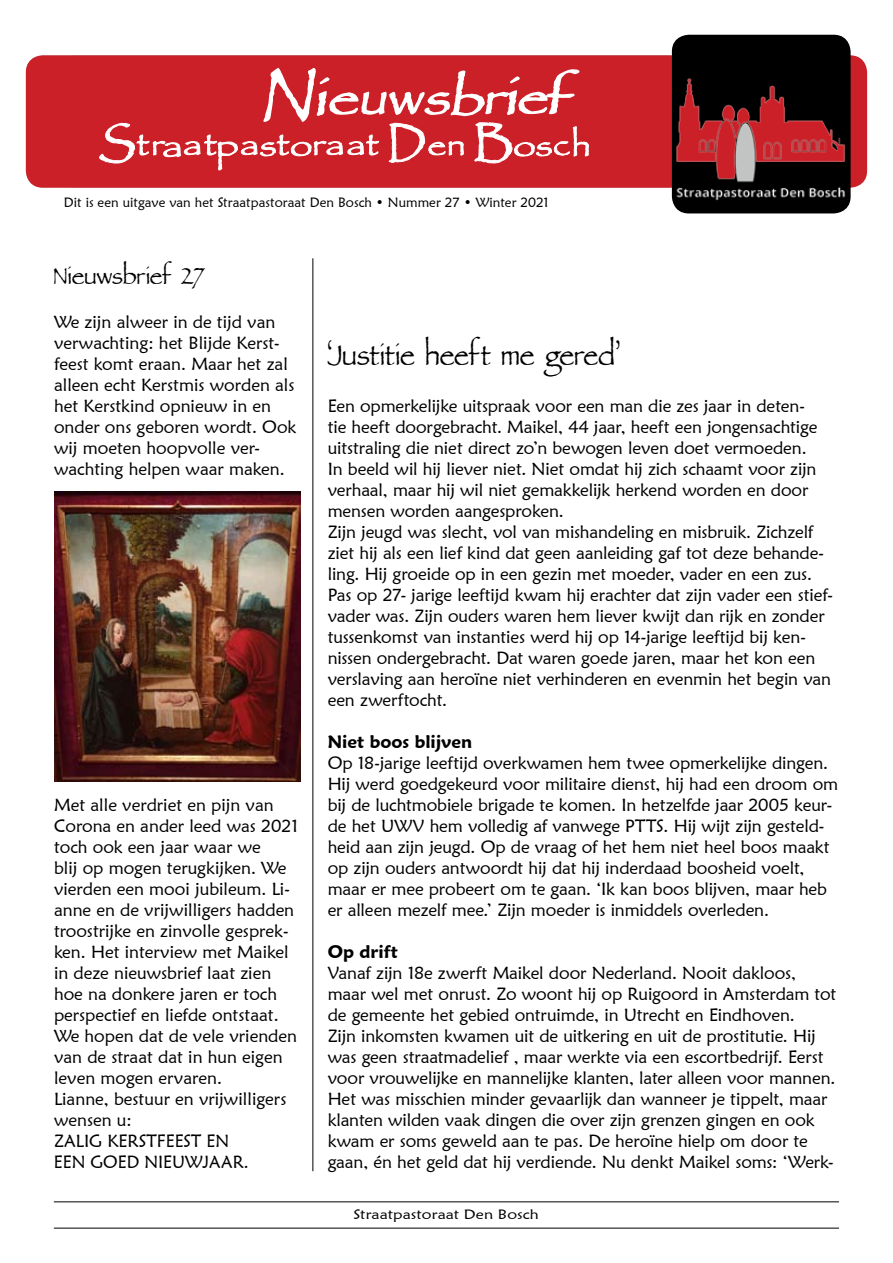
<style>
.page{position:relative;width:893px;height:1263px;background:#fff}
.page>*{position:absolute;margin:0;border:0;box-sizing:border-box;transform-origin:0 0}
.t1{font:italic 72px "Parchment MF";color:#fff;scale:1.25 1}
.t2{font:46.5px "Parchment MF";letter-spacing:-.005em;color:#000;scale:.96 1}
.t3{font:44.1px "Parchment MF";color:#fff;scale:1.21 1}
.t4{font:37.5px "Parchment MF";color:#000}
.t5{font:17.7px/21px "Maiandra GD";letter-spacing:-.005em;color:#000}
.t6{font:600 17.7px "Maiandra GD";color:#000}
.t7{font:13.5px "Maiandra GD";letter-spacing:.005em;color:#000}
.t8{font:13.5px "Maiandra GD";letter-spacing:.005em;color:#000;scale:1.2 1}
.s1{font-size:125.1px}
.s2{font-size:79.2px}
.s3{font-size:90px}
.s4{font-size:48.3px}
.s5{font-size:47.1px}
.s6{font-size:47.25px}
.s7{font-size:46.2px}
.s8{font-size:45.3px}
.s9{font-size:47.85px}
</style>
<div class="page">
<hr style="left:54px;top:1201px;width:785px;height:1px;background:#000">
<hr style="left:54px;top:1228px;width:785px;height:1px;background:#000">
<hr style="left:312px;top:258px;width:1px;height:913px;background:#000">
<div style="left:26px;top:55px;width:841px;height:133px;background:#cb2027;border-radius:17px"></div>
<img style="left:672px;top:35px;width:179px;height:178px">
<svg style="left:99px;top:55px;width:490px;height:116px"></svg>
<img style="left:54px;top:492px;width:246px;height:290px">
<h1 class="t1" style="left:264px;top:68px;width:258px"><span class="s1">N</span><span class="s2">i</span>euwsbr<span class="s2">i</span>ef</h1>
<h3 class="t3" style="left:100px;top:127px;width:407px"><span class="s3">S</span><span class="s4">t</span><span class="s5">r</span><span class="s6">a</span>a<span class="s4">t</span><span class="s7">p</span>a<span class="s8">s</span><span class="s4">t</span><span class="s8">o</span><span class="s5">r</span>aa<span class="s4">t</span> <span class="s3">D</span>e<span class="s7">n</span> <span class="s3">B</span><span class="s8">os</span><span class="s7">c</span><span class="s9">h</span></h3>
<p class="t7" style="left:64px;top:194px;width:486px">Dit is een uitgave van het Straatpastoraat Den Bosch • Nummer 27 • Winter 2021</p>
<h3 class="t4" style="left:54px;top:260px;width:153px">Nieuwsbrief 27</h3>
<p class="t5" style="left:54px;top:311px;width:244px">We zijn alweer in de tijd van verwachting: het Blijde Kerst&shy;feest komt eraan. Maar het zal alleen echt Kerstmis worden als het Kerstkind opnieuw in en onder ons geboren wordt. Ook wij moeten hoopvolle ver&shy;wachting helpen waar maken.</p>
<p class="t5" style="left:54px;top:794px;width:246px">Met alle verdriet en pijn van<br>Corona en ander leed was 2021 toch ook een jaar waar we<br>blij op mogen terugkijken. We vierden een mooi jubileum. Li&shy;anne en de vrijwilligers hadden troostrijke en zinvolle gesprek&shy;ken. Het interview met Maikel in deze nieuwsbrief laat zien hoe na donkere jaren er toch perspectief en liefde ontstaat.<br>We hopen dat de vele vrienden van de straat dat in hun eigen leven mogen ervaren.<br>Lianne, bestuur en vrijwilligers wensen u:<br>ZALIG KERSTFEEST EN<br>EEN GOED NIEUWJAAR.</p>
<h2 class="t2" style="left:328px;top:335px;width:306px">‘Justitie heeft me gered’</h2>
<p class="t5" style="left:328px;top:395px;width:507px">Een opmerkelijke uitspraak voor een man die zes jaar in deten-<br>tie heeft doorgebracht. Maikel, 44 jaar, heeft een jongensachtige uitstraling die niet direct zo’n bewogen leven doet vermoeden.<br>In beeld wil hij liever niet. Niet omdat hij zich schaamt voor zijn verhaal, maar hij wil niet gemakkelijk herkend worden en door mensen worden aangesproken.<br>Zijn jeugd was slecht, vol van mishandeling en misbruik. Zichzelf ziet hij als een lief kind dat geen aanleiding gaf tot deze behande&shy;ling. Hij groeide op in een gezin met moeder, vader en een zus.<br>Pas op 27- jarige leeftijd kwam hij erachter dat zijn vader een stief&shy;vader was. Zijn ouders waren hem liever kwijt dan rijk en zonder tussenkomst van instanties werd hij op 14-jarige leeftijd bij ken&shy;nissen ondergebracht. Dat waren goede jaren, maar het kon een verslaving aan heroïne niet verhinderen en evenmin het begin van een zwerftocht.</p>
<p class="t6" style="left:328px;top:731px;width:146px">Niet boos blijven</p>
<p class="t5" style="left:328px;top:752px;width:512px">Op 18-jarige leeftijd overkwamen hem twee opmerkelijke dingen.<br>Hij werd goedgekeurd voor militaire dienst, hij had een droom om bij de luchtmobiele brigade te komen. In hetzelfde jaar 2005 keur&shy;de het UWV hem volledig af vanwege PTTS. Hij wijt zijn gesteld&shy;heid aan zijn jeugd. Op de vraag of het hem niet heel boos maakt op zijn ouders antwoordt hij dat hij inderdaad boosheid voelt, maar er mee probeert om te gaan. ‘Ik kan boos blijven, maar heb er alleen mezelf mee.’ Zijn moeder is inmiddels overleden.</p>
<p class="t6" style="left:328px;top:941px;width:72px">Op drift</p>
<p class="t5" style="left:328px;top:962px;width:510px">Vanaf zijn 18e zwerft Maikel door Nederland. Nooit dakloos, maar wel met onrust. Zo woont hij op Ruigoord in Amsterdam tot de gemeente het gebied ontruimde, in Utrecht en Eindhoven.<br>Zijn inkomsten kwamen uit de uitkering en uit de prostitutie. Hij was geen straatmadelief , maar werkte via een escortbedrijf. Eerst voor vrouwelijke en mannelijke klanten, later alleen voor mannen.<br>Het was misschien minder gevaarlijk dan wanneer je tippelt, maar klanten wilden vaak dingen die over zijn grenzen gingen en ook kwam er soms geweld aan te pas. De heroïne hielp om door te gaan, én het geld dat hij verdiende. Nu denkt Maikel soms: ‘Werk-</p>
<p class="t8" style="left:353px;top:1206px;width:156px">Straatpastoraat Den Bosch</p>
</div>
